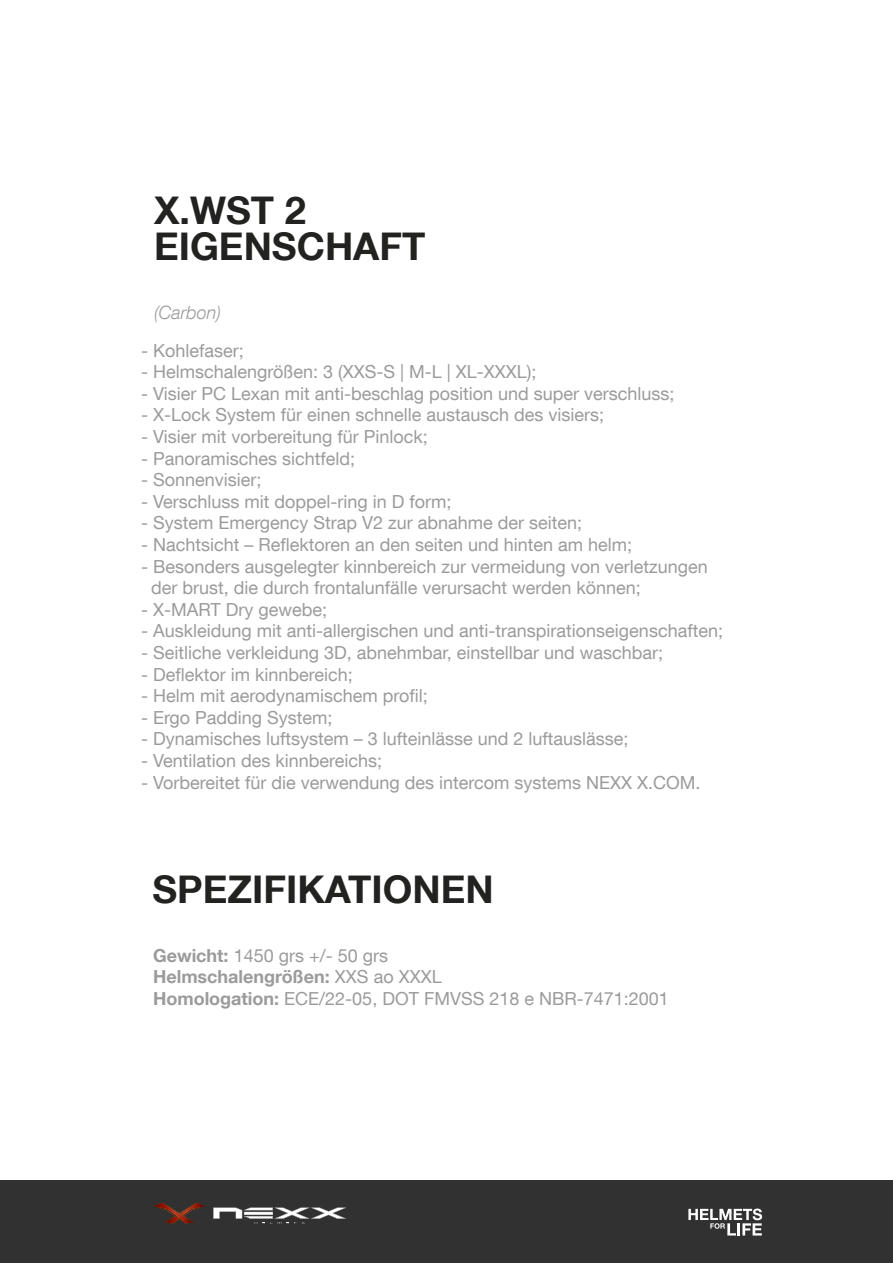
<style>
.page{position:relative;width:893px;height:1263px;background:#fff}
.page>*{position:absolute;margin:0;border:0;box-sizing:border-box;transform-origin:0 0}
.t1{font:700 38.1px/36px "Helvetica Neue LT Com";color:#222221}
.t2{font:italic 300 18.3px "Helvetica Neue LT Com";color:#9c9b9b}
.t3{font:18px/21.6px "Helvetica Neue LT Com";color:#9c9b9b}
.s1{font-weight:700}
</style>
<div class="page">
<div style="left:0;top:1180px;width:893px;height:83px;background:#323132"></div>
<svg style="left:688px;top:1208px;width:74px;height:27px"></svg>
<svg style="left:213px;top:1207px;width:133px;height:17px"></svg>
<svg style="left:153px;top:1203px;width:53px;height:20px"></svg>
<h1 class="t1" style="left:154px;top:191px;width:273px">X.WST 2<br>EIGENSCHAFT</h1>
<p class="t2" style="left:154px;top:302px;width:69px">(Carbon)</p>
<p class="t3" style="left:141px;top:339px;width:104px">- Kohlefaser;</p>
<p class="t3" style="left:141px;top:360px;width:397px">- Helmschalengrößen: 3 (XXS-S | M-L | XL-XXXL);</p>
<p class="t3" style="left:141px;top:382px;width:535px">- Visier PC Lexan mit anti-beschlag position und super verschluss;</p>
<p class="t3" style="left:141px;top:404px;width:465px">- X-Lock System für einen schnelle austausch des visiers;</p>
<p class="t3" style="left:141px;top:425px;width:288px">- Visier mit vorbereitung für Pinlock;</p>
<p class="t3" style="left:141px;top:447px;width:216px">- Panoramisches sichtfeld;</p>
<p class="t3" style="left:141px;top:468px;width:122px">- Sonnenvisier;</p>
<p class="t3" style="left:141px;top:490px;width:312px">- Verschluss mit doppel-ring in D form;</p>
<p class="t3" style="left:141px;top:512px;width:443px">- System Emergency Strap V2 zur abnahme der seiten;</p>
<p class="t3" style="left:141px;top:533px;width:493px">- Nachtsicht – Reflektoren an den seiten und hinten am helm;</p>
<p class="t3" style="left:151px;top:555px;width:558px;text-indent:-10px">- Besonders ausgelegter kinnbereich zur vermeidung von verletzungen der brust, die durch frontalunfälle verursacht werden können;</p>
<p class="t3" style="left:141px;top:598px;width:188px">- X-MART Dry gewebe;</p>
<p class="t3" style="left:141px;top:620px;width:583px">- Auskleidung mit anti-allergischen und anti-transpirationseigenschaften;</p>
<p class="t3" style="left:141px;top:641px;width:524px">- Seitliche verkleidung 3D, abnehmbar, einstellbar und waschbar;</p>
<p class="t3" style="left:141px;top:663px;width:213px">- Deflektor im kinnbereich;</p>
<p class="t3" style="left:141px;top:684px;width:288px">- Helm mit aerodynamischem profil;</p>
<p class="t3" style="left:141px;top:706px;width:193px">- Ergo Padding System;</p>
<p class="t3" style="left:141px;top:728px;width:489px">- Dynamisches luftsystem – 3 lufteinlässe und 2 luftauslässe;</p>
<p class="t3" style="left:141px;top:749px;width:243px">- Ventilation des kinnbereichs;</p>
<p class="t3" style="left:141px;top:771px;width:561px">- Vorbereitet für die verwendung des intercom systems NEXX X.COM.</p>
<h1 class="t1" style="left:153px;top:870px;width:343px">SPEZIFIKATIONEN</h1>
<p class="t3" style="left:153px;top:944px;width:517px"><span class="s1">Gewicht:</span> 1450 grs +/- 50 grs<br><span class="s1">Helmschalengrößen:</span> XXS ao XXXL<br><span class="s1">Homologation:</span> ECE/22-05, DOT FMVSS 218 e NBR-7471:2001</p>
</div>
